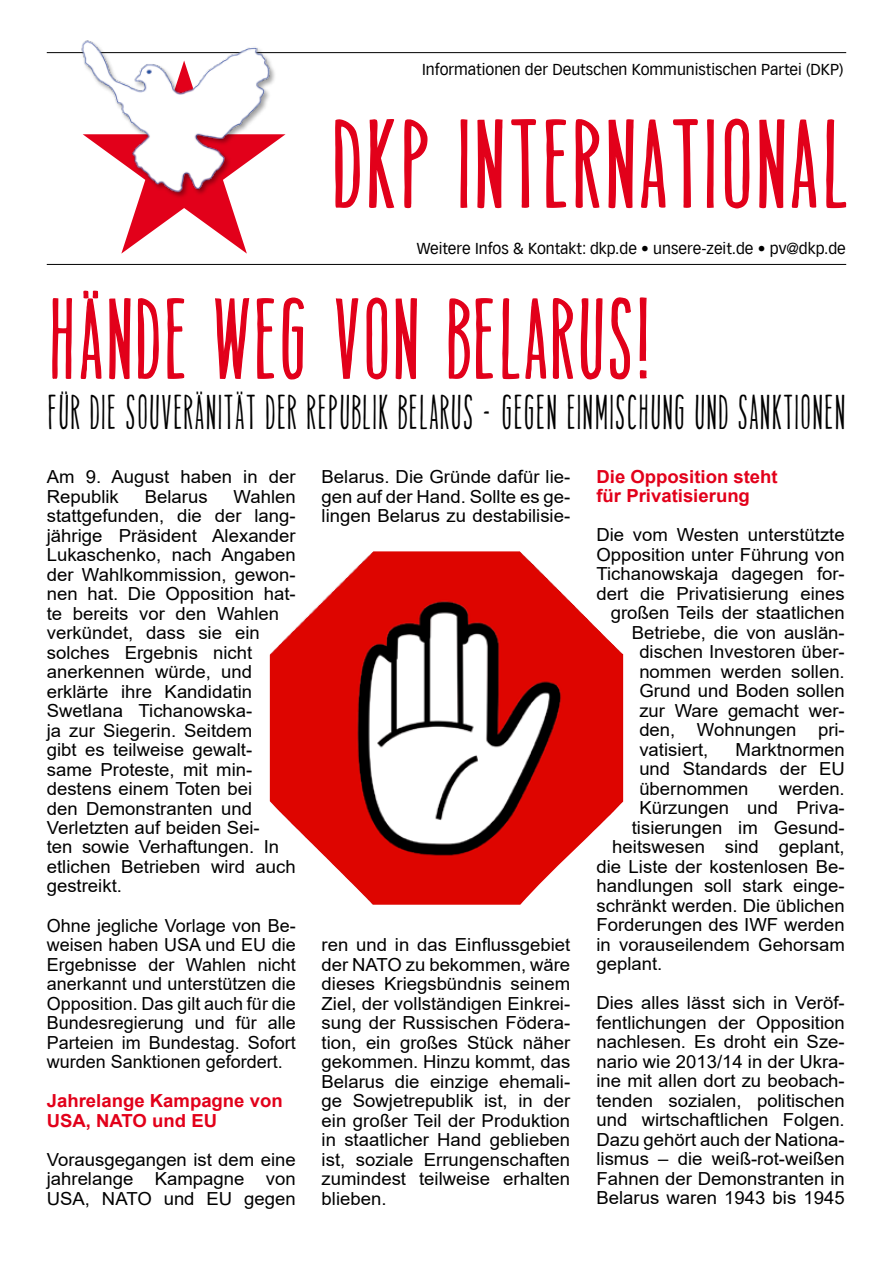
<style>
.page{position:relative;width:893px;height:1263px;background:#fff}
.page>*{position:absolute;margin:0;border:0;box-sizing:border-box;transform-origin:0 0}
.t1{font:124.2px "Tamales";color:#e2001a;scale:1.15 1}
.t2{font:113.25px "Tamales";color:#e2001a;scale:1.07 1}
.t3{font:48.9px "Tamales";color:#000}
.t4{font:18px/19.5px "Arial";color:#000;text-align:justify}
.t5{font:700 18px/19.5px "Arial";color:#e2001a}
.t6{font:15.45px "Vectora LH";color:#000}
</style>
<div class="page">
<svg style="left:335px;top:119px;width:25px;height:89px"></svg>
<svg style="left:460px;top:119px;width:8px;height:89px"></svg>
<svg style="left:477px;top:53px;width:26px;height:156px"></svg>
<svg style="left:511px;top:119px;width:25px;height:89px"></svg>
<svg style="left:545px;top:119px;width:22px;height:89px"></svg>
<svg style="left:575px;top:119px;width:25px;height:89px"></svg>
<svg style="left:608px;top:53px;width:26px;height:156px"></svg>
<svg style="left:641px;top:119px;width:25px;height:89px"></svg>
<svg style="left:673px;top:119px;width:25px;height:89px"></svg>
<svg style="left:706px;top:119px;width:8px;height:89px"></svg>
<svg style="left:724px;top:118px;width:26px;height:91px"></svg>
<svg style="left:758px;top:53px;width:27px;height:156px"></svg>
<svg style="left:791px;top:119px;width:26px;height:89px"></svg>
<svg style="left:826px;top:119px;width:21px;height:90px"></svg>
<hr style="left:47px;top:52px;width:799px;height:1px;background:#000">
<hr style="left:47px;top:264px;width:799px;height:1px;background:#000">
<img style="left:77px;top:40px;width:200px;height:21px">
<svg style="left:52px;top:298px;width:20px;height:81px"></svg>
<svg style="left:80px;top:61px;width:225px;height:319px"></svg>
<svg style="left:335px;top:298px;width:24px;height:81px"></svg>
<svg style="left:366px;top:119px;width:62px;height:261px"></svg>
<svg style="left:448px;top:298px;width:45px;height:81px"></svg>
<svg style="left:502px;top:298px;width:71px;height:82px"></svg>
<svg style="left:580px;top:298px;width:23px;height:82px"></svg>
<svg style="left:610px;top:297px;width:21px;height:83px"></svg>
<svg style="left:639px;top:297px;width:8px;height:82px"></svg>
<img style="left:270px;top:551px;width:353px;height:354px">
<p class="t6" style="left:422px;top:61px;width:423px">Informationen der Deutschen Kommunistischen Partei (DKP)</p>
<h1 class="t1" style="left:331px;top:105px;width:453px">DKP INTERNATIONAL</h1>
<p class="t6" style="left:417px;top:239px;width:431px">Weitere Infos &amp; Kontakt: dkp.de • unsere-zeit.de • pv@dkp.de</p>
<h2 class="t2" style="left:47px;top:285px;width:568px">HÄNDE WEG VON BELARUS!</h2>
<h3 class="t3" style="left:47px;top:389px;width:800px">FÜR DIE SOUVERÄNITÄT DER REPUBLIK BELARUS - GEGEN EINMISCHUNG UND SANKTIONEN</h3>
<p class="t4" style="left:47px;top:467px;width:250px">Am 9. August haben in der<br>Republik</p>
<p class="t4" style="left:47px;top:486px;width:250px;text-align:left;text-indent:187px">Wahlen stattgefunden, die der lang&shy;jährige Präsident Alexander<br>Lukaschenko, nach Angaben der Wahlkommission, gewon&shy;nen hat. Die Opposition hat&shy;te bereits vor den Wahlen verkündet, dass sie ein solches Ergebnis nicht anerkennen würde, und erklärte ihre Kandidatin<br>Swetlana Tichanowska-<br>ja zur Siegerin. Seitdem<br>gibt es teilweise gewalt&shy;same Proteste, mit min&shy;destens einem Toten bei<br>den Demonstranten und<br>Verletzten auf beiden Sei-<br>ten sowie Verhaftungen. In etlichen Betrieben wird auch gestreikt.</p>
<p class="t4" style="left:47px;top:915px;width:251px">Ohne jegliche Vorlage von Be&shy;weisen haben USA und EU die Ergebnisse der Wahlen nicht anerkannt und unterstützen die Opposition. Das gilt auch für die Bundesregierung und für alle Parteien im Bundestag. Sofort wurden Sanktionen gefordert.</p>
<p class="t5" style="left:47px;top:1091px;width:237px">Jahrelange Kampagne von<br>USA, NATO und EU</p>
<p class="t4" style="left:47px;top:1149px;width:250px">Vorausgegangen ist dem eine jahrelange Kampagne von USA, NATO und EU gegen</p>
<p class="t4" style="left:145px;top:486px;width:64px">Belarus</p>
<p class="t4" style="left:322px;top:467px;width:250px">Belarus. Die Gründe dafür lie&shy;gen auf der Hand. Sollte es ge&shy;lingen Belarus zu destabilisie-</p>
<p class="t4" style="left:322px;top:935px;width:250px">ren und in das Einflussgebiet der NATO zu bekommen, wäre dieses Kriegsbündnis seinem Ziel, der vollständigen Einkrei&shy;sung der Russischen Födera&shy;tion, ein großes Stück näher gekommen. Hinzu kommt, das Belarus die einzige ehemali&shy;ge Sowjetrepublik ist, in der ein großer Teil der Produktion in staatlicher Hand geblieben ist, soziale Errungenschaften zumindest teilweise erhalten blieben.</p>
<p class="t5" style="left:596px;top:467px;width:183px">Die Opposition steht für Privatisierung</p>
<p class="t4" style="left:596px;top:525px;width:250px">Die vom Westen unterstützte</p>
<p class="t4" style="left:596px;top:545px;width:250px">Opposition unter Führung von</p>
<p class="t4" style="left:596px;top:564px;width:250px">Tichanowskaja dagegen for-</p>
<p class="t4" style="left:596px;top:584px;width:250px">dert die Privatisierung eines</p>
<p class="t4" style="left:611px;top:603px;width:235px">großen Teils der staatlichen</p>
<p class="t4" style="left:632px;top:623px;width:214px">Betriebe, die von auslän-</p>
<p class="t4" style="left:639px;top:642px;width:207px">dischen Investoren über-</p>
<p class="t4" style="left:639px;top:662px;width:207px">nommen werden sollen.</p>
<p class="t4" style="left:639px;top:681px;width:207px">Grund und Boden sollen</p>
<p class="t4" style="left:639px;top:701px;width:207px">zur Ware gemacht wer-</p>
<p class="t4" style="left:639px;top:720px;width:207px">den, Wohnungen pri-</p>
<p class="t4" style="left:639px;top:740px;width:71px">vatisiert,</p>
<p class="t4" style="left:639px;top:740px;width:207px;text-indent:96px">Marktnormen und Standards der EU übernommen</p>
<p class="t4" style="left:779px;top:779px;width:67px">werden.</p>
<p class="t4" style="left:639px;top:798px;width:207px">Kürzungen und Priva-</p>
<p class="t4" style="left:632px;top:818px;width:214px">tisierungen im Gesund-</p>
<p class="t4" style="left:612px;top:837px;width:234px">heitswesen sind geplant,</p>
<p class="t4" style="left:596px;top:857px;width:250px">die Liste der kostenlosen Be-</p>
<p class="t4" style="left:596px;top:876px;width:250px">handlungen soll stark einge-</p>
<p class="t4" style="left:596px;top:896px;width:250px">schränkt werden. Die üblichen</p>
<p class="t4" style="left:596px;top:915px;width:250px">Forderungen des IWF werden</p>
<p class="t4" style="left:596px;top:935px;width:250px">in vorauseilendem Gehorsam</p>
<p class="t4" style="left:596px;top:954px;width:67px">geplant.</p>
<p class="t4" style="left:596px;top:993px;width:250px">Dies alles lässt sich in Veröf&shy;fentlichungen der Opposition nachlesen. Es droht ein Sze&shy;nario wie 2013/14 in der Ukra&shy;ine mit allen dort zu beobach&shy;tenden sozialen, politischen und wirtschaftlichen Folgen.<br>Dazu gehört auch der Nationa&shy;lismus – die weiß-rot-weißen Fahnen der Demonstranten in Belarus waren 1943 bis 1945</p>
</div>
